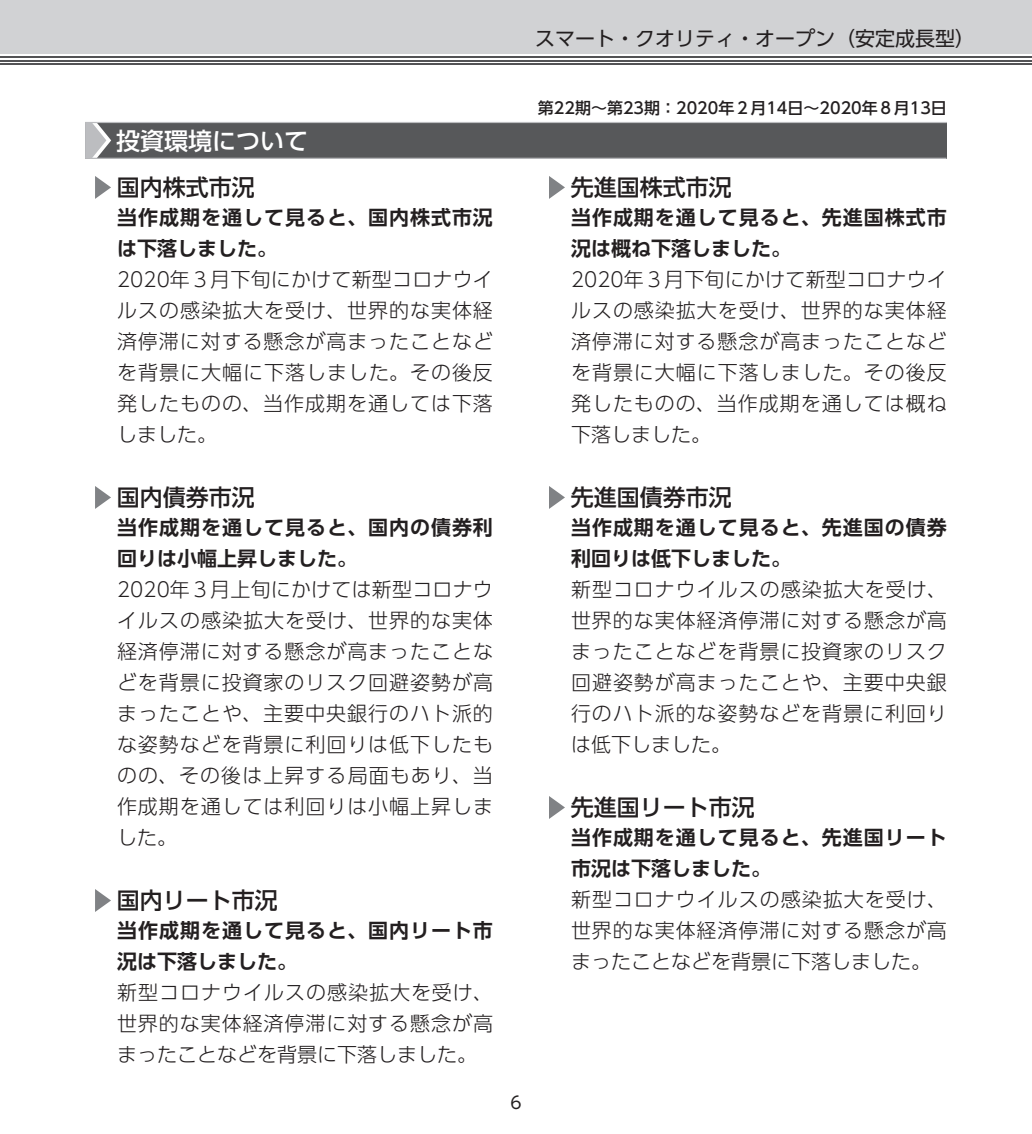
<style>
.page{position:relative;width:1032px;height:1134px;background:#fff}
.page>*{position:absolute;margin:0;border:0;box-sizing:border-box;transform-origin:0 0}
.t1{font:24px "UD Shin Go Pro Medium 90 msp RKSJ H";color:#fff}
.t2{font:23px "UD Shin Go Pro Medium 90 msp RKSJ H";color:#231f20}
.t3{font:20px/31px "UD Shin Go Pro Light 90 msp RKSJ H";letter-spacing:.045em;color:#231f20;text-align:justify}
.t4{font:20px/31px "UD Shin Go Pro De Bold 90 msp RKSJ H";letter-spacing:.05em;color:#231f20}
.t5{font:20px "UD Shin Go Pro Regular 90 msp RKSJ H";color:#231f20}
.t6{font:17px "UD Shin Go Pro Regular 90 msp RKSJ H";color:#231f20}
.t7{font:16px "UD Shin Go Pro Medium 90 msp RKSJ H";color:#231f20}
</style>
<div class="page">
<div style="left:0;top:0;width:1032px;height:54px;background:#d1d2d4"></div>
<hr style="left:0;top:63px;width:1032px;height:2px;background:#535355">
<hr style="left:0;top:60px;width:1032px;height:1px;background:#535355">
<hr style="left:0;top:56px;width:1032px;height:2px;background:#535355">
<div style="left:85px;top:122px;width:862px;height:36px;background:#57585a"></div>
<hr style="left:85px;top:158px;width:861px;height:1px;background:#bcbdc0">
<hr style="left:85px;top:122px;width:862px;height:1px;background:#bcbdc0">
<svg style="left:85px;top:123px;width:26px;height:35px"></svg>
<svg style="left:95px;top:176px;width:16px;height:23px"></svg>
<svg style="left:95px;top:486px;width:16px;height:23px"></svg>
<svg style="left:95px;top:889px;width:16px;height:23px"></svg>
<svg style="left:549px;top:176px;width:16px;height:23px"></svg>
<svg style="left:549px;top:486px;width:16px;height:23px"></svg>
<svg style="left:549px;top:796px;width:16px;height:23px"></svg>
<p class="t5" style="left:535px;top:31px;width:441px">スマート・クオリティ・オープン（安定成長型）</p>
<p class="t1" style="left:116px;top:131px;width:194px">投資環境について</p>
<p class="t2" style="left:117px;top:179px;width:139px">国内株式市況</p>
<p class="t4" style="left:117px;top:204px;width:377px">当作成期を通して見ると、国内株式市況は下落しました。</p>
<p class="t3" style="left:117px;top:266px;width:377px">2020年３月下旬にかけて新型コロナウイルスの感染拡大を受け、世界的な実体経済停滞に対する懸念が高まったことなどを背景に大幅に下落しました。その後反発したものの、当作成期を通しては下落しました。</p>
<p class="t2" style="left:117px;top:489px;width:139px">国内債券市況</p>
<p class="t4" style="left:117px;top:514px;width:377px">当作成期を通して見ると、国内の債券利回りは小幅上昇しました。</p>
<p class="t3" style="left:117px;top:576px;width:377px">2020年３月上旬にかけては新型コロナウイルスの感染拡大を受け、世界的な実体経済停滞に対する懸念が高まったことなどを背景に投資家のリスク回避姿勢が高まったことや、主要中央銀行のハト派的な姿勢などを背景に利回りは低下したものの、その後は上昇する局面もあり、当作成期を通しては利回りは小幅上昇しました。</p>
<p class="t2" style="left:117px;top:892px;width:163px">国内リート市況</p>
<p class="t4" style="left:117px;top:917px;width:377px">当作成期を通して見ると、国内リート市況は下落しました。</p>
<p class="t3" style="left:117px;top:979px;width:377px">新型コロナウイルスの感染拡大を受け、世界的な実体経済停滞に対する懸念が高まったことなどを背景に下落しました。</p>
<p class="t7" style="left:538px;top:102px;width:410px">第22期～第23期：2020年２月14日～2020年８月13日</p>
<p class="t2" style="left:571px;top:179px;width:162px">先進国株式市況</p>
<p class="t4" style="left:571px;top:204px;width:377px">当作成期を通して見ると、先進国株式市況は概ね下落しました。</p>
<p class="t3" style="left:571px;top:266px;width:377px">2020年３月下旬にかけて新型コロナウイルスの感染拡大を受け、世界的な実体経済停滞に対する懸念が高まったことなどを背景に大幅に下落しました。その後反発したものの、当作成期を通しては概ね下落しました。</p>
<p class="t2" style="left:571px;top:489px;width:162px">先進国債券市況</p>
<p class="t4" style="left:571px;top:514px;width:377px">当作成期を通して見ると、先進国の債券利回りは低下しました。</p>
<p class="t3" style="left:571px;top:576px;width:377px">新型コロナウイルスの感染拡大を受け、世界的な実体経済停滞に対する懸念が高まったことなどを背景に投資家のリスク回避姿勢が高まったことや、主要中央銀行のハト派的な姿勢などを背景に利回りは低下しました。</p>
<p class="t2" style="left:571px;top:799px;width:185px">先進国リート市況</p>
<p class="t4" style="left:571px;top:824px;width:377px">当作成期を通して見ると、先進国リート市況は下落しました。</p>
<p class="t3" style="left:571px;top:886px;width:377px">新型コロナウイルスの感染拡大を受け、世界的な実体経済停滞に対する懸念が高まったことなどを背景に下落しました。</p>
<p class="t6" style="left:510px;top:1096px;width:13px">6</p>
</div>
